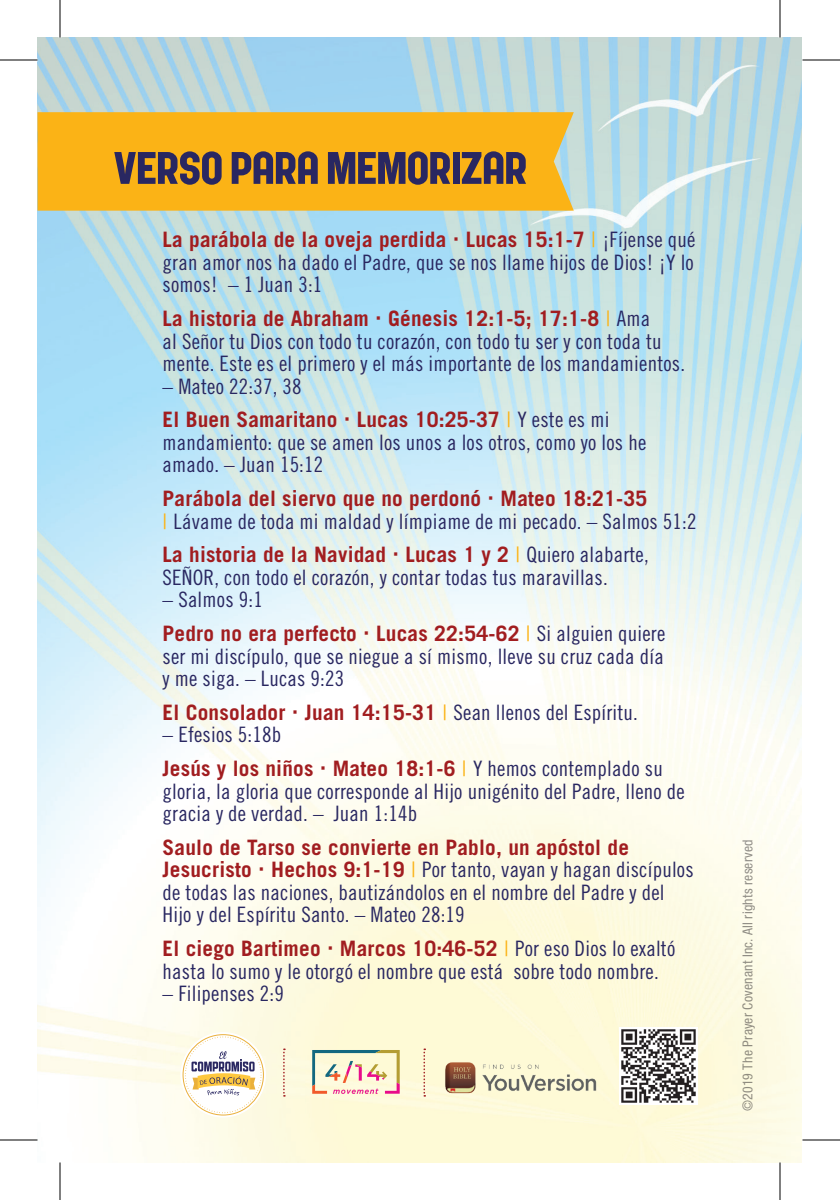
<style>
.page{position:relative;width:840px;height:1200px;background:#fff}
.page>*{position:absolute;margin:0;border:0;box-sizing:border-box;transform-origin:0 0}
.t1{font:49.25px "Public Gothic Circular";color:#292761;scale:1.12 1}
.t2{font:21.25px/22.5px "Trade Gothic LT Std Cn 18";letter-spacing:.01em;color:#292761}
.t3{font:700 21.25px "Trade Gothic LT Std";letter-spacing:.01em;color:#a11d20}
.t4{font:condensed 13.75px "Helvetica Neue";letter-spacing:.02em;color:#231f20}
.s1{font-family:"Trade Gothic LT Std Cn 18";font-weight:400;color:#fbb316}
.s2{font-family:"Trade Gothic LT Std Cn 18";font-weight:400;color:#292761}
.s3{color:#fbb316}
.s4{font-family:"Trade Gothic LT Std";font-weight:700;color:#a11d20}
</style>
<div class="page">
<img style="left:38px;top:38px;width:764px;height:1124px">
<div style="left:38px;top:112px;width:536px;height:99px;background:#fbb316"></div>
<svg style="left:312px;top:1050px;width:88px;height:44px;background:#e1d0bc"></svg>
<img style="left:423px;top:1047px;width:184px;height:61px">
<svg style="left:423px;top:1049px;width:2px;height:48px"></svg>
<svg style="left:283px;top:1049px;width:2px;height:48px"></svg>
<svg style="left:181px;top:1032px;width:85px;height:86px"></svg>
<svg style="left:185px;top:1036px;width:77px;height:77px"></svg>
<img style="left:620px;top:1028px;width:77px;height:77px">
<svg style="left:0;top:58px;width:38px;height:4px"></svg>
<svg style="left:802px;top:59px;width:38px;height:1px"></svg>
<svg style="left:0;top:1139px;width:38px;height:1px"></svg>
<svg style="left:802px;top:1139px;width:38px;height:1px"></svg>
<svg style="left:58px;top:0;width:4px;height:38px"></svg>
<svg style="left:59px;top:1162px;width:1px;height:38px"></svg>
<svg style="left:778px;top:0;width:4px;height:38px"></svg>
<svg style="left:778px;top:1162px;width:4px;height:38px"></svg>
<hr style="left:0;top:60px;width:38px;height:1px;background:#000">
<hr style="left:802px;top:60px;width:38px;height:1px;background:#000">
<hr style="left:0;top:1140px;width:38px;height:1px;background:#000">
<hr style="left:802px;top:1140px;width:38px;height:1px;background:#000">
<hr style="left:60px;top:0;width:1px;height:38px;background:#000">
<hr style="left:60px;top:1162px;width:1px;height:38px;background:#000">
<hr style="left:780px;top:0;width:1px;height:38px;background:#000">
<hr style="left:780px;top:1162px;width:1px;height:38px;background:#000">
<h1 class="t1" style="left:114px;top:143px;width:370px">VERSO PARA MEMORIZAR</h1>
<p class="t3" style="left:163px;top:227px;width:534px">La parábola de la oveja perdida Lucas 15:1-7 <span class="s1">|</span> <span class="s2">¡Fíjense qué</span></p>
<p class="t2" style="left:163px;top:251px;width:533px">gran amor nos ha dado el Padre, que se nos llame hijos de Dios! ¡Y lo somos! – 1 Juan 3:1</p>
<p class="t3" style="left:163px;top:306px;width:489px">La historia de Abraham Génesis 12:1-5; 17:1-8 <span class="s1">|</span> <span class="s2">Ama</span></p>
<p class="t2" style="left:163px;top:330px;width:524px">al Señor tu Dios con todo tu corazón, con todo tu ser y con toda tu mente. Este es el primero y el más importante de los mandamientos.</p>
<p class="t2" style="left:163px;top:375px;width:141px">– Mateo 22:37, 38</p>
<p class="t3" style="left:163px;top:407px;width:448px">El Buen Samaritano Lucas 10:25-37 <span class="s1">|</span> <span class="s2">Y este es mi</span></p>
<p class="t2" style="left:163px;top:431px;width:485px">mandamiento: que se amen los unos a los otros, como yo los he amado. – Juan 15:12</p>
<p class="t3" style="left:163px;top:486px;width:486px">Parábola del siervo que no perdonó Mateo 18:21-35</p>
<p class="t2" style="left:163px;top:510px;width:536px"><span class="s3">|</span> Lávame de toda mi maldad y límpiame de mi pecado. – Salmos 51:2</p>
<p class="t3" style="left:163px;top:542px;width:488px">La historia de la Navidad Lucas 1 y 2 <span class="s1">|</span> <span class="s2">Quiero alabarte,</span></p>
<p class="t2" style="left:163px;top:566px;width:447px">SEÑOR, con todo el corazón, y contar todas tus maravillas.</p>
<p class="t2" style="left:163px;top:588px;width:102px">– Salmos 9:1</p>
<p class="t3" style="left:163px;top:621px;width:504px">Pedro no era perfecto Lucas 22:54-62 <span class="s1">|</span> <span class="s2">Si alguien quiere</span></p>
<p class="t2" style="left:163px;top:645px;width:503px">ser mi discípulo, que se niegue a sí mismo, lleve su cruz cada día y me siga. – Lucas 9:23</p>
<p class="t3" style="left:163px;top:699px;width:477px">El Consolador Juan 14:15-31 <span class="s1">|</span> <span class="s2">Sean llenos del Espíritu.</span></p>
<p class="t2" style="left:163px;top:723px;width:120px">– Efesios 5:18b</p>
<p class="t3" style="left:163px;top:756px;width:502px">Jesús y los niños Mateo 18:1-6 <span class="s1">|</span> <span class="s2">Y hemos contemplado su</span></p>
<p class="t2" style="left:163px;top:780px;width:524px">gloria, la gloria que corresponde al Hijo unigénito del Padre, lleno de gracia y de verdad. – Juan 1:14b</p>
<p class="t3" style="left:163px;top:834px;width:468px">Saulo de Tarso se convierte en Pablo, un apóstol de</p>
<p class="t2" style="left:163px;top:858px;width:533px"><span class="s4">Jesucristo Hechos 9:1-19</span> <span class="s3">|</span> Por tanto, vayan y hagan discípulos de todas las naciones, bautizándolos en el nombre del Padre y del<br>Hijo y del Espíritu Santo. – Mateo 28:19</p>
<p class="t3" style="left:163px;top:936px;width:514px">El ciego Bartimeo Marcos 10:46-52 <span class="s1">|</span> <span class="s2">Por eso Dios lo exaltó</span></p>
<p class="t2" style="left:163px;top:960px;width:498px">hasta lo sumo y le otorgó el nombre que está sobre todo nombre.</p>
<p class="t2" style="left:163px;top:982px;width:123px">– Filipenses 2:9</p>
<p class="t4" style="left:740px;top:1111px;width:274px;rotate:-90deg">©2019 The Prayer Covenant Inc. All rights reserved</p>
</div>
